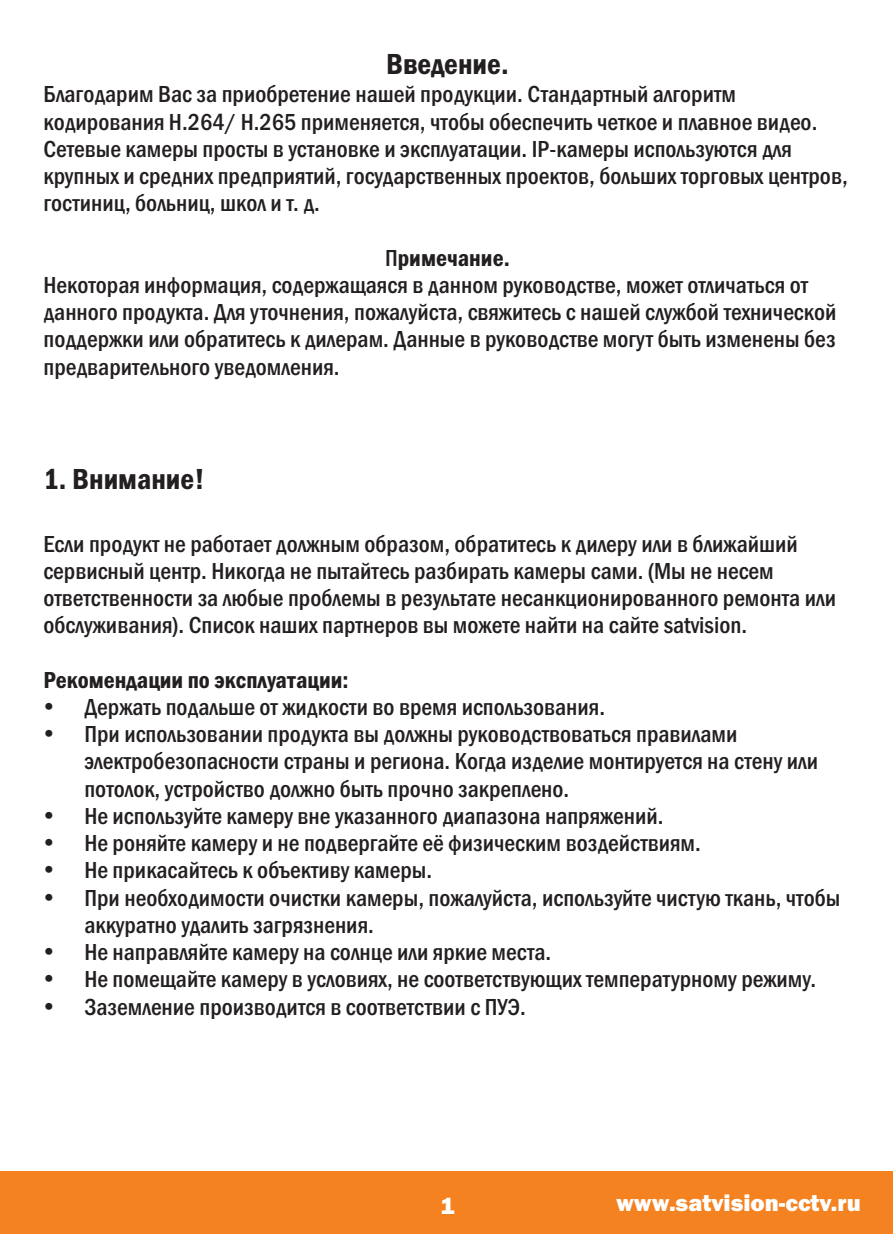
<style>
.page{position:relative;width:893px;height:1234px;background:#fff}
.page>*{position:absolute;margin:0;border:0;box-sizing:border-box;transform-origin:0 0}
.t1{font:600 condensed 30px "Franklin Gothic";color:#231f20}
.t2{font:500 condensed 24px/27.3px "Franklin Gothic";color:#231f20}
.t3{font:600 condensed 24px "Franklin Gothic";color:#231f20}
.t4{font:800 24px "Franklin Gothic";color:#fff}
.s1{font-weight:600}
</style>
<div class="page">
<div style="left:1px;top:1170px;width:892px;height:63px;background:#f58220"></div>
<p class="t1" style="left:386px;top:53px;width:124px">Введение.</p>
<p class="t2" style="left:43px;top:82px;width:775px">Благодарим Вас за приобретение нашей продукции. Стандартный алгоритм кодирования H.264/ H.265 применяется, чтобы обеспечить четкое и плавное видео.</p>
<p class="t2" style="left:43px;top:137px;width:806px">Сетевые камеры просты в установке и эксплуатации. IP-камеры используются для крупных и средних предприятий, государственных проектов, больших торговых центров, гостиниц, больниц, школ и т. д.</p>
<p class="t2" style="left:43px;top:246px;width:794px;text-indent:342px">П<span class="s1">римечание.<br></span>Некоторая информация, содержащаяся в данном руководстве, может отличаться от данного продукта. Для уточнения, пожалуйста, свяжитесь с нашей службой технической поддержки или обратитесь к дилерам. Данные в руководстве могут быть изменены без предварительного уведомления.</p>
<p class="t1" style="left:43px;top:468px;width:163px">1. Внимание!</p>
<p class="t2" style="left:43px;top:531px;width:794px">Если продукт не работает должным образом, обратитесь к дилеру или в ближайший сервисный центр. Никогда не пытайтесь разбирать камеры сами. (Мы не несем ответственности за любые проблемы в результате несанкционированного ремонта или обслуживания). Список наших партнеров вы можете найти на сайте satvision.</p>
<p class="t3" style="left:43px;top:670px;width:307px">Рекомендации по эксплуатации:</p>
<p class="t2" style="left:84px;top:695px;width:522px">Держать подальше от жидкости во время использования.</p>
<p class="t2" style="left:84px;top:722px;width:735px">При использовании продукта вы должны руководствоваться правилами электробезопасности страны и региона. Когда изделие монтируется на стену или потолок, устройство должно быть прочно закреплено.</p>
<p class="t2" style="left:84px;top:804px;width:757px">Не используйте камеру вне указанного диапазона напряжений.<br>Не роняйте камеру и не подвергайте её физическим воздействиям.<br>Не прикасайтесь к объективу камеры.<br>При необходимости очистки камеры, пожалуйста, используйте чистую ткань, чтобы аккуратно удалить загрязнения.</p>
<p class="t2" style="left:84px;top:967px;width:733px">Не помещайте камеру в условиях, не соответствующих температурному режиму.</p>
<p class="t2" style="left:84px;top:940px;width:468px">Не направляйте камеру на солнце или яркие места.</p>
<p class="t2" style="left:84px;top:994px;width:443px">Заземление производится в соответствии с ПУЭ.</p>
<p class="t4" style="left:441px;top:1196px;width:16px">1</p>
<p class="t4" style="left:616px;top:1193px;width:246px">www.satvision-cctv.ru</p>
</div>
